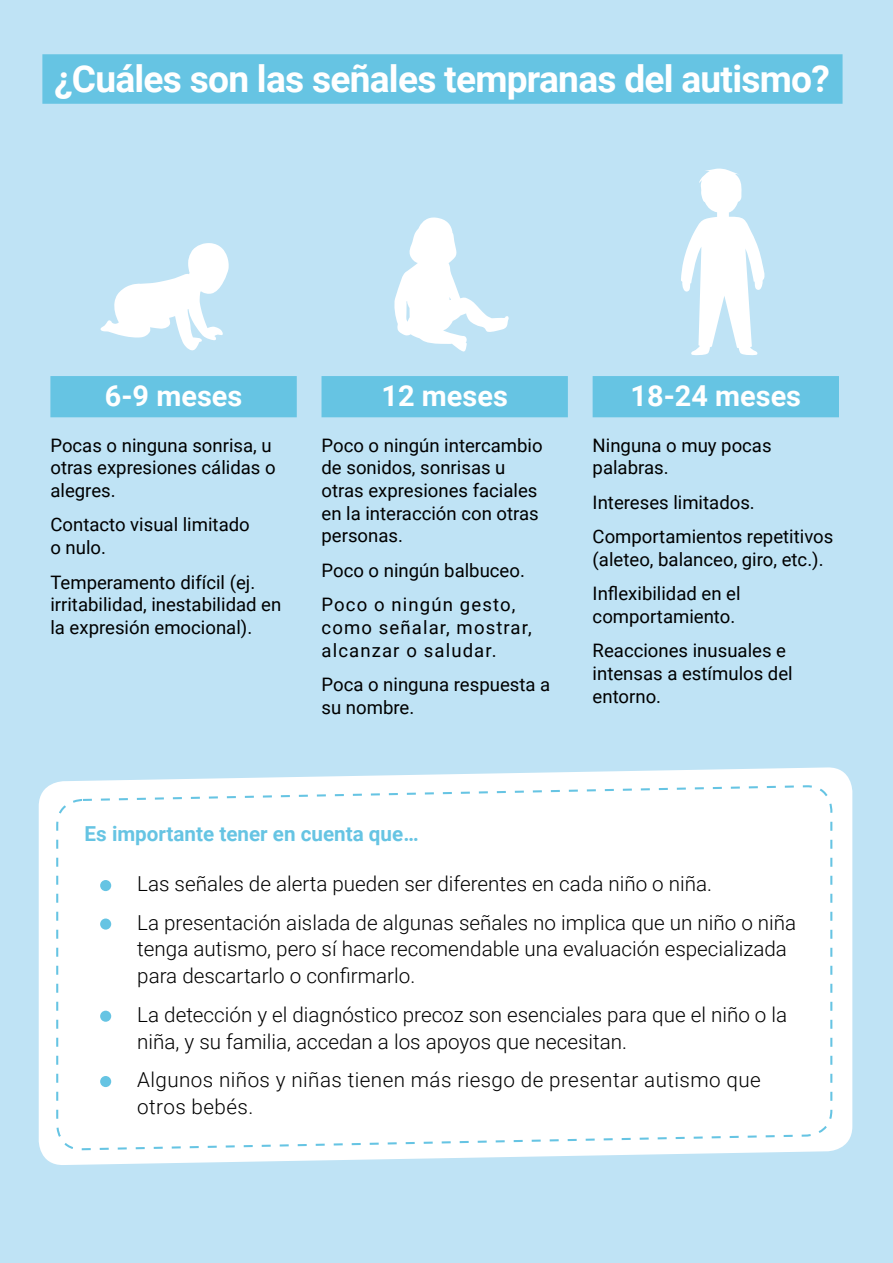
<style>
.page{position:relative;width:893px;height:1263px;background:#bfe3f5}
.page>*{position:absolute;margin:0;border:0;box-sizing:border-box;transform-origin:0 0}
.t1{font:700 37.2px "Roboto";letter-spacing:-.02em;color:#fff}
.t2{font:700 28.8px "Roboto";color:#fff}
.t3{font:300 20.7px/26.8px "Roboto";color:#000}
.t4{font:300 20.7px/26.8px "Roboto";letter-spacing:.02em;color:#000}
.t5{font:700 20.7px "Roboto";color:#66c4e3}
.t6{font:18.6px/22.6px "Roboto";color:#000}
.t7{font:18.6px/22.6px "Roboto";letter-spacing:.06em;color:#000}
</style>
<div class="page">
<svg style="left:39px;top:767px;width:813px;height:398px;fill:#fff"></svg>
<div style="left:55px;top:786px;width:778px;height:364px;background:#fff"></div>
<div style="left:42px;top:54px;width:800px;height:50px;background:#66c4e3"></div>
<div style="left:50px;top:376px;width:247px;height:41px;background:#66c4e3"></div>
<div style="left:321px;top:376px;width:247px;height:41px;background:#66c4e3"></div>
<div style="left:593px;top:376px;width:246px;height:41px;background:#66c4e3"></div>
<div style="left:100px;top:880px;width:11px;height:11px;background:#66c4e3;border-radius:50%"></div>
<div style="left:100px;top:918px;width:11px;height:11px;background:#66c4e3;border-radius:50%"></div>
<div style="left:100px;top:1011px;width:11px;height:11px;background:#66c4e3;border-radius:50%"></div>
<div style="left:100px;top:1076px;width:11px;height:11px;background:#66c4e3;border-radius:50%"></div>
<svg style="left:101px;top:243px;width:128px;height:108px"></svg>
<svg style="left:681px;top:168px;width:84px;height:187px"></svg>
<svg style="left:394px;top:217px;width:115px;height:135px"></svg>
<h1 class="t1" style="left:54px;top:53px;width:777px">¿Cuáles son las señales tempranas del autismo?</h1>
<h2 class="t2" style="left:105px;top:375px;width:139px">6-9 meses</h2>
<p class="t6" style="left:50px;top:433px;width:227px">Pocas o ninguna sonrisa, u otras expresiones cálidas o alegres.</p>
<p class="t6" style="left:50px;top:513px;width:201px">Contacto visual limitado o nulo.</p>
<p class="t6" style="left:50px;top:570px;width:232px">Temperamento difícil (ej. irritabilidad, inestabilidad en la expresión emocional).</p>
<h2 class="t2" style="left:382px;top:375px;width:128px">12 meses</h2>
<p class="t6" style="left:321px;top:433px;width:223px">Poco o ningún intercambio de sonidos, sonrisas u otras expresiones faciales en la interacción con otras personas.</p>
<p class="t6" style="left:321px;top:552px;width:205px;line-height:34.3px">Poco o ningún balbuceo.<br>Poco o ningún gesto,</p>
<p class="t7" style="left:321px;top:615px;width:212px">como señalar, mostrar, alcanzar o saludar.</p>
<p class="t6" style="left:321px;top:672px;width:230px">Poca o ninguna respuesta a su nombre.</p>
<h2 class="t2" style="left:630px;top:375px;width:172px">18-24 meses</h2>
<p class="t6" style="left:593px;top:433px;width:181px">Ninguna o muy pocas palabras.</p>
<p class="t6" style="left:593px;top:484px;width:242px;line-height:34.3px">Intereses limitados.<br>Comportamientos repetitivos</p>
<p class="t6" style="left:593px;top:541px;width:232px;line-height:34.3px">(aleteo, balanceo, giro, etc.).<br>Inflexibilidad en el</p>
<p class="t6" style="left:593px;top:598px;width:195px;line-height:34.3px">comportamiento.<br>Reacciones inusuales e</p>
<p class="t6" style="left:593px;top:661px;width:202px">intensas a estímulos del entorno.</p>
<p class="t5" style="left:85px;top:819px;width:335px">Es importante tener en cuenta que…</p>
<p class="t3" style="left:137px;top:864px;width:660px;line-height:38.5px">Las señales de alerta pueden ser diferentes en cada niño o niña.<br>La presentación aislada de algunas señales no implica que un niño o niña</p>
<p class="t3" style="left:137px;top:935px;width:651px">tenga autismo, pero sí hace recomendable una evaluación especializada para descartarlo o confirmarlo.</p>
<p class="t3" style="left:137px;top:1000px;width:651px">La detección y el diagnóstico precoz son esenciales para que el niño o la niña, y su familia, accedan a los apoyos que necesitan.</p>
<p class="t4" style="left:137px;top:1065px;width:625px">Algunos niños y niñas tienen más riesgo de presentar autismo que otros bebés.</p>
</div>
